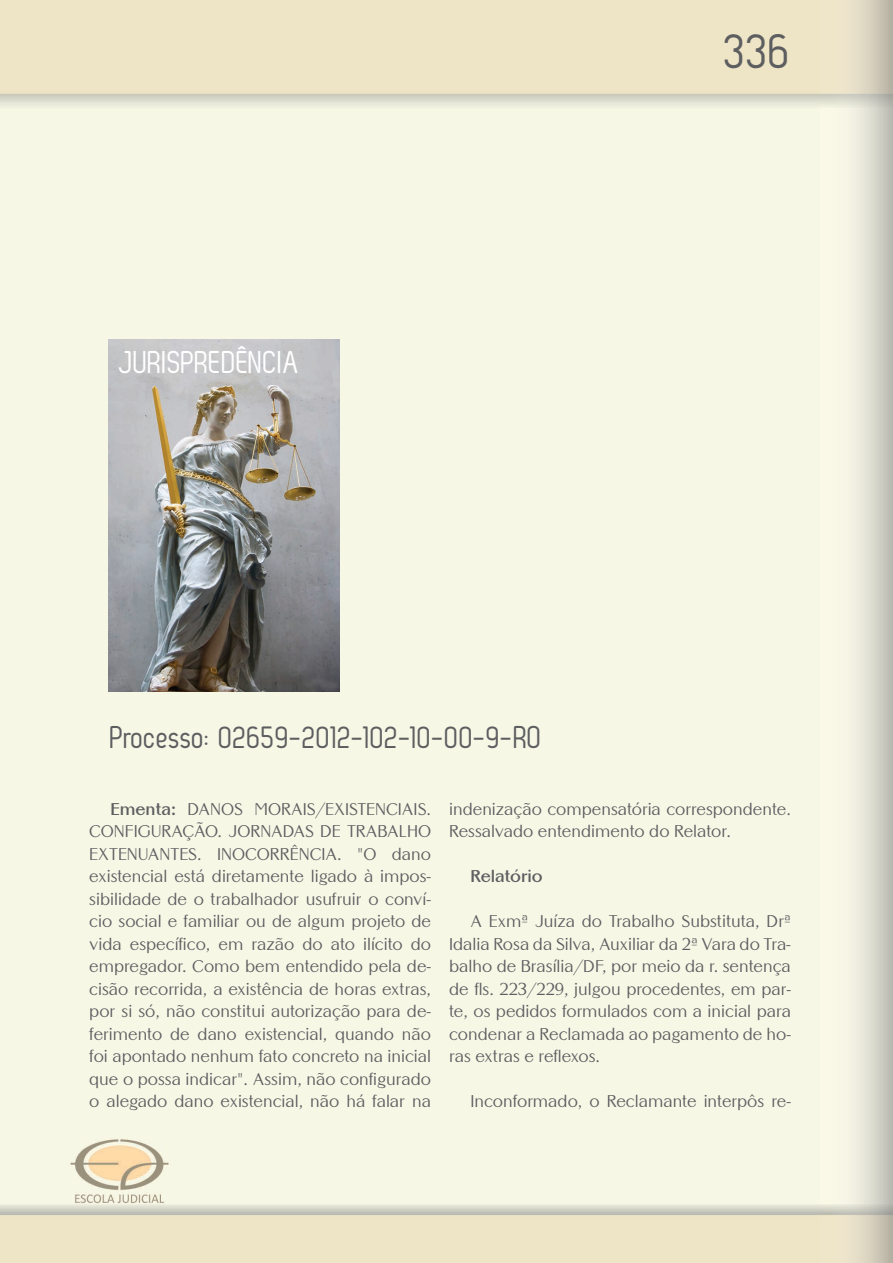
<style>
.page{position:relative;width:893px;height:1263px;background:#fff}
.page>*{position:absolute;margin:0;border:0;box-sizing:border-box;transform-origin:0 0}
.t1{font:49.5px "Zag";color:#5d5e60}
.t2{font:31.5px "Zag";color:#5d5e60}
.t3{font:31.5px "Zag";color:#fff}
.t4{font:16.5px/22.5px "Altrincham";color:#5d5e60;text-align:justify}
.t5{font:700 16.5px "Altrincham";color:#5d5e60}
.s1{font-weight:700}
</style>
<div class="page">
<img style="left:0;top:0;width:811px;height:1263px">
<img style="left:108px;top:340px;width:231px;height:351px">
<h2 class="t3" style="left:119px;top:344px;width:182px">JURISPREDÊNCIA</h2>
<h2 class="t2" style="left:111px;top:720px;width:433px">Processo: 02659-2012-102-10-00-9-RO</h2>
<h1 class="t1" style="left:725px;top:24px;width:69px">336</h1>
<p class="t4" style="left:89px;top:797px;width:343px;text-indent:21px"><span class="s1">Ementa:</span> DANOS MORAIS/EXISTENCIAIS.<br>CONFIGURAÇÃO. JORNADAS DE TRABALHO EXTENUANTES. INOCORRÊNCIA. "O dano existencial está diretamente ligado à impos&shy;sibilidade de o trabalhador usufruir o conví&shy;cio social e familiar ou de algum projeto de vida específico, em razão do ato ilícito do empregador. Como bem entendido pela de&shy;cisão recorrida, a existência de horas extras, por si só, não constitui autorização para de&shy;ferimento de dano existencial, quando não foi apontado nenhum fato concreto na inicial que o possa indicar". Assim, não configurado o alegado dano existencial, não há falar na</p>
<p class="t4" style="left:449px;top:798px;width:343px">indenização compensatória correspondente.<br>Ressalvado entendimento do Relator.</p>
<p class="t5" style="left:470px;top:866px;width:74px">Relatório</p>
<p class="t4" style="left:449px;top:910px;width:343px;text-indent:21px">A Exmª Juíza do Trabalho Substituta, Drª Idalia Rosa da Silva, Auxiliar da 2ª Vara do Tra&shy;balho de Brasília/DF, por meio da r. sentença de fls. 223/229, julgou procedentes, em par&shy;te, os pedidos formulados com a inicial para condenar a Reclamada ao pagamento de ho&shy;ras extras e reflexos.</p>
<p class="t4" style="left:470px;top:1090px;width:322px">Inconformado, o Reclamante interpôs re-</p>
</div>
